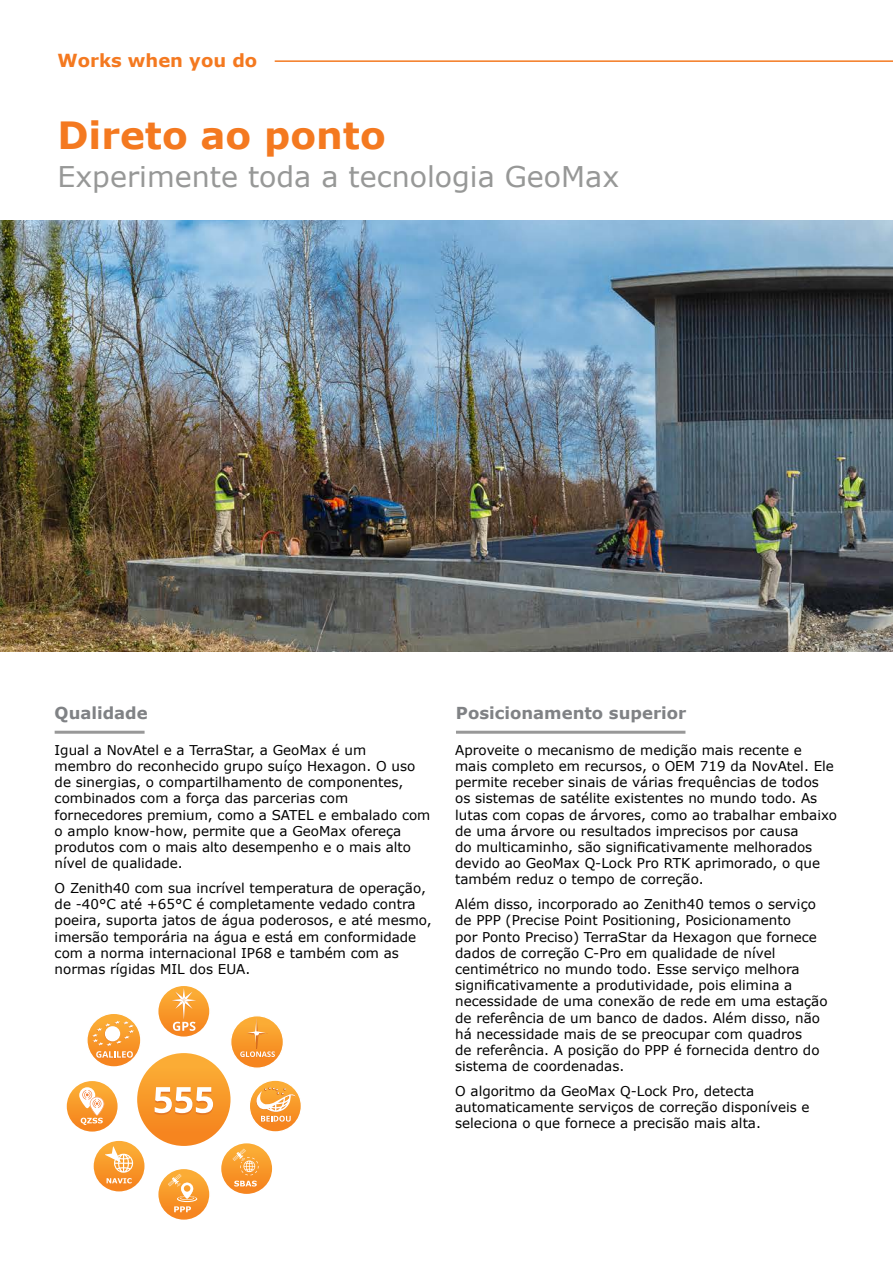
<style>
.page{position:relative;width:893px;height:1263px;background:#fff}
.page>*{position:absolute;margin:0;border:0;box-sizing:border-box;transform-origin:0 0}
.t1{font:700 37.5px "Verdana";color:#f47920}
.t2{font:28.5px "Verdana";color:#979897}
.t3{font:700 18px "Verdana";color:#f47920}
.t4{font:700 16.5px "Verdana";color:#808285}
.t5{font:13.5px/16.2px "Verdana";color:#000}
</style>
<div class="page">
<svg style="left:136px;top:1052px;width:95px;height:95px;background:#f89c32"></svg>
<div style="left:135px;top:1051px;width:97px;height:97px;border:2px solid #fff;border-radius:50%"></div>
<svg style="left:87px;top:1013px;width:54px;height:54px"></svg>
<div style="left:86px;top:1013px;width:55px;height:54px;border:1px solid #fff;border-radius:50%"></div>
<svg style="left:92px;top:1021px;width:42px;height:37px;background:#f8b15e"></svg>
<svg style="left:249px;top:1080px;width:52px;height:52px"></svg>
<div style="left:249px;top:1079px;width:53px;height:53px;border:1px solid #fff;border-radius:50%"></div>
<svg style="left:251px;top:1087px;width:45px;height:35px"></svg>
<svg style="left:155px;top:1087px;width:58px;height:28px"></svg>
<svg style="left:158px;top:1168px;width:52px;height:52px"></svg>
<div style="left:157px;top:1167px;width:54px;height:54px;border:2px solid #fff;border-radius:50%"></div>
<svg style="left:168px;top:1174px;width:29px;height:38px"></svg>
<svg style="left:220px;top:1142px;width:53px;height:53px"></svg>
<div style="left:219px;top:1141px;width:55px;height:55px;border:2px solid #fff;border-radius:50%"></div>
<svg style="left:233px;top:1149px;width:26px;height:37px"></svg>
<svg style="left:66px;top:1080px;width:52px;height:52px"></svg>
<div style="left:65px;top:1079px;width:54px;height:54px;border:2px solid #fff;border-radius:50%"></div>
<svg style="left:79px;top:1087px;width:25px;height:38px"></svg>
<svg style="left:158px;top:985px;width:52px;height:52px"></svg>
<div style="left:157px;top:984px;width:54px;height:54px;border:2px solid #fff;border-radius:50%"></div>
<svg style="left:171px;top:988px;width:25px;height:43px"></svg>
<svg style="left:93px;top:1140px;width:52px;height:52px"></svg>
<div style="left:92px;top:1139px;width:54px;height:54px;border:2px solid #fff;border-radius:50%"></div>
<svg style="left:105px;top:1146px;width:28px;height:37px"></svg>
<svg style="left:231px;top:1016px;width:52px;height:52px"></svg>
<div style="left:230px;top:1015px;width:54px;height:54px;border:1px solid #fff;border-radius:50%"></div>
<svg style="left:240px;top:1018px;width:35px;height:39px"></svg>
<hr style="left:55px;top:731px;width:90px;height:3px;background:#989898">
<hr style="left:456px;top:731px;width:229px;height:3px;background:#989898">
<hr style="left:275px;top:60px;width:618px;height:2px;background:#f47920">
<img style="left:0;top:220px;width:893px;height:432px">
<h3 class="t3" style="left:57px;top:47px;width:201px">Works when you do</h3>
<h1 class="t1" style="left:57px;top:109px;width:330px">Direto ao ponto</h1>
<h2 class="t2" style="left:57px;top:157px;width:563px">Experimente toda a tecnologia GeoMax</h2>
<p class="t4" style="left:55px;top:701px;width:95px">Qualidade</p>
<p class="t5" style="left:55px;top:742px;width:377px">Igual a NovAtel e a TerraStar, a GeoMax é um<br>membro do reconhecido grupo suíço Hexagon. O uso de sinergias, o compartilhamento de componentes, combinados com a força das parcerias com fornecedores premium, como a SATEL e embalado com o amplo know-how, permite que a GeoMax ofereça produtos com o mais alto desempenho e o mais alto nível de qualidade.</p>
<p class="t5" style="left:55px;top:880px;width:379px">O Zenith40 com sua incrível temperatura de operação, de -40°C até +65°C é completamente vedado contra poeira, suporta jatos de água poderosos, e até mesmo, imersão temporária na água e está em conformidade com a norma internacional IP68 e também com as normas rígidas MIL dos EUA.</p>
<p class="t4" style="left:456px;top:701px;width:232px">Posicionamento superior</p>
<p class="t5" style="left:455px;top:742px;width:383px">Aproveite o mecanismo de medição mais recente e mais completo em recursos, o OEM 719 da NovAtel. Ele permite receber sinais de várias frequências de todos os sistemas de satélite existentes no mundo todo. As lutas com copas de árvores, como ao trabalhar embaixo de uma árvore ou resultados imprecisos por causa<br>do multicaminho, são significativamente melhorados devido ao GeoMax Q-Lock Pro RTK aprimorado, o que também reduz o tempo de correção.</p>
<p class="t5" style="left:455px;top:896px;width:374px">Além disso, incorporado ao Zenith40 temos o serviço de PPP (Precise Point Positioning, Posicionamento<br>por Ponto Preciso) TerraStar da Hexagon que fornece dados de correção C-Pro em qualidade de nível centimétrico no mundo todo. Esse serviço melhora significativamente a produtividade, pois elimina a necessidade de uma conexão de rede em uma estação de referência de um banco de dados. Além disso, não há necessidade mais de se preocupar com quadros<br>de referência. A posição do PPP é fornecida dentro do sistema de coordenadas.</p>
<p class="t5" style="left:455px;top:1083px;width:356px">O algoritmo da GeoMax Q-Lock Pro, detecta automaticamente serviços de correção disponíveis e seleciona o que fornece a precisão mais alta.</p>
</div>
